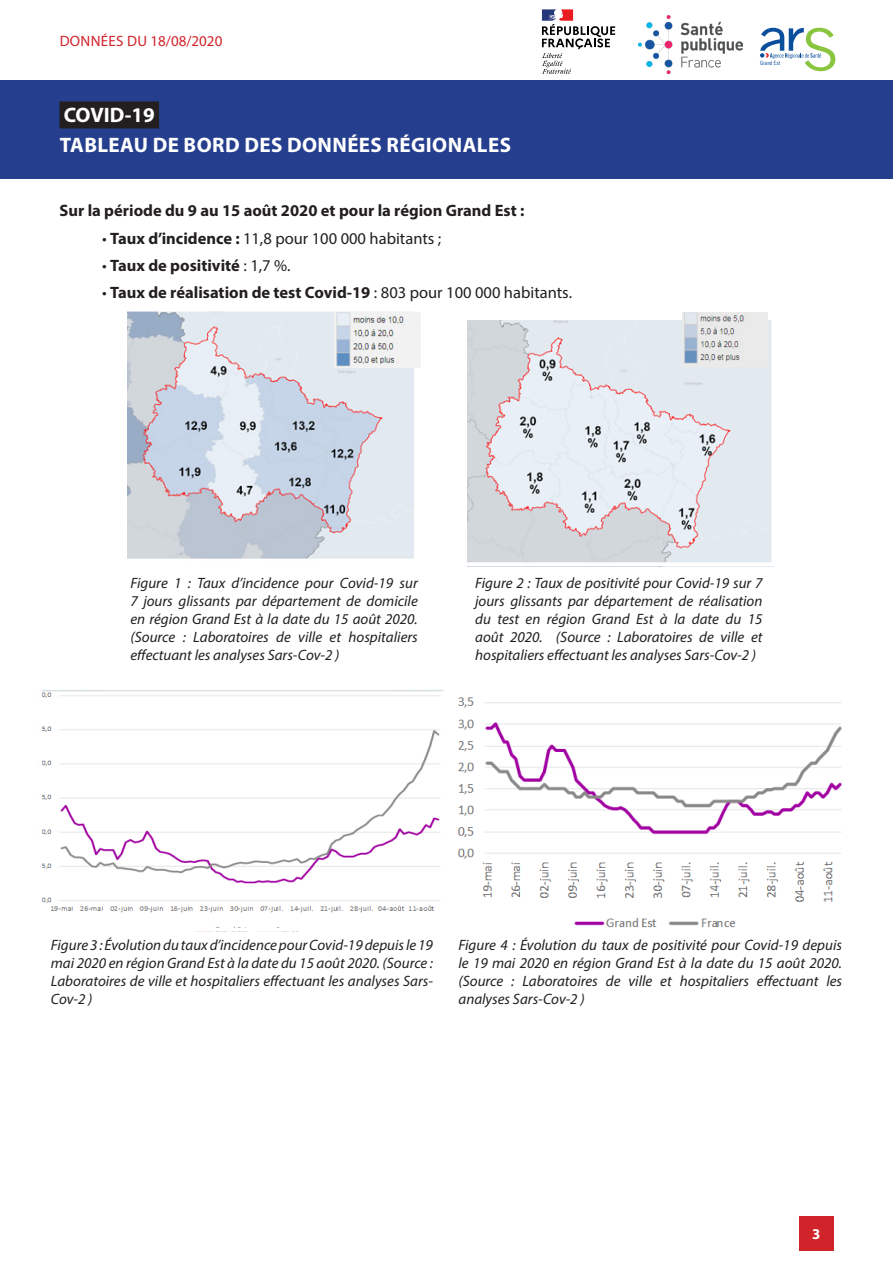
<style>
.page{position:relative;width:893px;height:1263px;background:#fff}
.page>*{position:absolute;margin:0;border:0;box-sizing:border-box;transform-origin:0 0}
.t1{font:700 21px/29.4px "Myriad Pro";letter-spacing:.02em;color:#fff}
.Texte{font:700 16.5px "Myriad Pro";color:#231f20}
.Texte-2{font:16.5px "Myriad Pro";color:#231f20}
.Legende{font:italic 15px/18px "Myriad Pro";color:#231f20;text-align:justify}
.t2{font:15px "Myriad Pro";letter-spacing:.02em;color:#d1232a}
.t3{font:700 15px "Myriad Pro";color:#fff}
.t4{font:5.85px "Trade Gothic LT Std Cn 18";color:#0b4e9b}
.s1{font-weight:700}
.s2{font-weight:400}
</style>
<div class="page">
<div style="left:0;top:80px;width:893px;height:99px;background:#253f8e"></div>
<div style="left:60px;top:101px;width:99px;height:27px;background:#231f20"></div>
<div style="left:799px;top:1216px;width:34px;height:34px;background:#d1232a"></div>
<img style="left:638px;top:15px;width:104px;height:59px">
<svg style="left:760px;top:28px;width:75px;height:43px"></svg>
<svg style="left:542px;top:9px;width:73px;height:65px"></svg>
<img style="left:127px;top:313px;width:287px;height:246px">
<img style="left:468px;top:321px;width:302px;height:240px">
<div style="left:462px;top:308px;width:313px;height:258px;border:4px solid #fff"></div>
<img style="left:334px;top:312px;width:86px;height:55px">
<img style="left:682px;top:312px;width:86px;height:54px">
<img style="left:43px;top:691px;width:399px;height:236px">
<img style="left:457px;top:697px;width:385px;height:231px">
<p class="t2" style="left:60px;top:31px;width:164px">DONNÉES DU 18/08/2020</p>
<h1 class="t1" style="left:60px;top:100px;width:453px">COVID-19<br>TABLEAU DE BORD DES DONNÉES RÉGIONALES</h1>
<p class="Texte" style="left:60px;top:200px;width:466px">Sur la période du 9 au 15 août 2020 et pour la région Grand Est :</p>
<p class="Texte-2" style="left:102px;top:228px;width:341px">• <span class="s1">Taux d’incidence :</span> 11,8 pour 100 000 habitants ;</p>
<p class="Texte" style="left:102px;top:255px;width:190px"><span class="s2">•</span> Taux de positivité <span class="s2">: 1,7 %.</span></p>
<p class="Texte" style="left:102px;top:282px;width:471px"><span class="s2">•</span> Taux de réalisation de test Covid-19 <span class="s2">: 803 pour 100 000 habitants.</span></p>
<p class="t4" style="left:760px;top:59px;width:22px">Grand Est</p>
<p class="Legende" style="left:130px;top:574px;width:289px">Figure 1 : Taux d’incidence pour Covid-19 sur 7 jours glissants par département de domicile en région Grand Est à la date du 15 août 2020. (Source : Laboratoires de ville et hospitaliers effectuant les analyses Sars-Cov-2 )</p>
<p class="Legende" style="left:475px;top:574px;width:289px">Figure 2 : Taux de positivité pour Covid-19 sur 7 jours glissants par département de réalisation du test en région Grand Est à la date du 15 août 2020. (Source : Laboratoires de ville et hospitaliers effectuant les analyses Sars-Cov-2 )</p>
<p class="Legende" style="left:51px;top:936px;width:384px">Figure 3 : Évolution du taux d’incidence pour Covid-19 depuis le 19 mai 2020 en région Grand Est à la date du 15 août 2020. (Source :<br>Laboratoires de ville et hospitaliers effectuant les analyses Sars-Cov-2 )</p>
<p class="Legende" style="left:458px;top:936px;width:385px">Figure 4 : Évolution du taux de positivité pour Covid-19 depuis le 19 mai 2020 en région Grand Est à la date du 15 août 2020. (Source : Laboratoires de ville et hospitaliers effectuant les analyses Sars-Cov-2 )</p>
<p class="t3" style="left:812px;top:1224px;width:10px">3</p>
</div>
